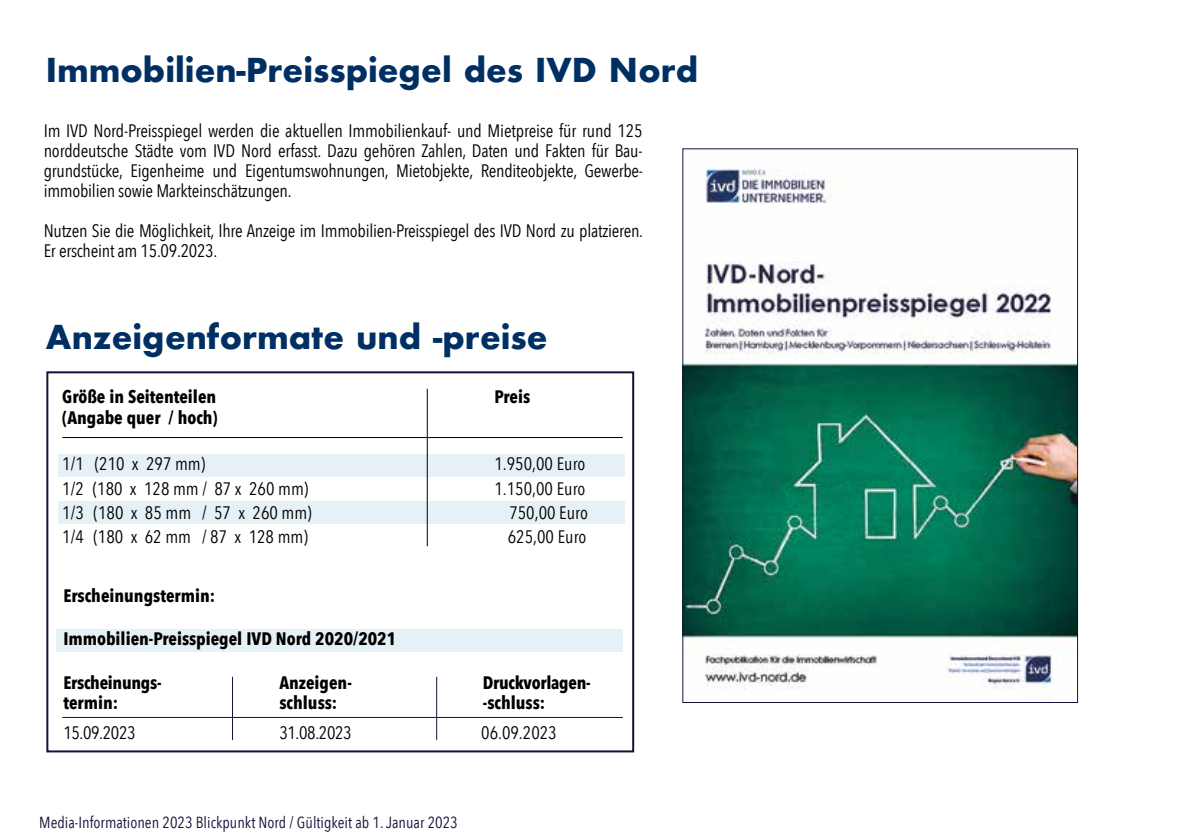
<style>
.page{position:relative;width:1191px;height:840px;background:#fff}
.page>*{position:absolute;margin:0;border:0;box-sizing:border-box;transform-origin:0 0}
.t1{font:700 32px "Futura";color:#003063}
.t2{font:18px/20px "Avenir Next Condensed";letter-spacing:-.015em;color:#000;text-align:justify}
.t3{font:700 18px "Avenir Next Condensed";color:#000}
.t4{font:16px "Avenir Next Condensed";color:#13123a}
</style>
<div class="page">
<img style="left:684px;top:168px;width:392px;height:521px">
<div style="left:46px;top:371px;width:588px;height:381px;background:#fff;border:2px solid #13123a"></div>
<div style="left:58px;top:454px;width:566px;height:22px;background:#e6f0f7"></div>
<div style="left:58px;top:501px;width:566px;height:23px;background:#e6f0f7"></div>
<div style="left:57px;top:629px;width:566px;height:22px;background:#e6f0f7"></div>
<hr style="left:62px;top:716px;width:561px;height:1px;background:#13123a">
<hr style="left:232px;top:676px;width:1px;height:63px;background:#13123a">
<hr style="left:436px;top:676px;width:1px;height:63px;background:#13123a">
<hr style="left:62px;top:437px;width:561px;height:1px;background:#000">
<hr style="left:427px;top:388px;width:1px;height:158px;background:#000">
<h1 class="t1" style="left:46px;top:47px;width:654px">Immobilien-Preisspiegel des IVD Nord</h1>
<p class="t2" style="left:44px;top:120px;width:601px">Im IVD Nord-Preisspiegel werden die aktuellen Immobilienkauf- und Mietpreise für rund 125 norddeutsche Städte vom IVD Nord erfasst. Dazu gehören Zahlen, Daten und Fakten für Bau&shy;grundstücke, Eigenheime und Eigentumswohnungen, Mietobjekte, Renditeobjekte, Gewerbe&shy;immobilien sowie Markteinschätzungen.</p>
<p class="t2" style="left:44px;top:220px;width:601px">Nutzen Sie die Möglichkeit, Ihre Anzeige im Immobilien-Preisspiegel des IVD Nord zu platzieren.<br>Er erscheint am 15.09.2023.</p>
<h1 class="t1" style="left:46px;top:313px;width:503px">Anzeigenformate und -preise</h1>
<p class="t3" style="left:62px;top:385px;width:155px">Größe in Seitenteilen</p>
<p class="t3" style="left:494px;top:385px;width:37px">Preis</p>
<p class="t3" style="left:62px;top:407px;width:157px">(Angabe quer / hoch)</p>
<p class="t2" style="left:62px;top:453px;width:144px">1/1 (210 x 297 mm)</p>
<p class="t2" style="left:494px;top:453px;width:92px">1.950,00 Euro</p>
<p class="t2" style="left:62px;top:477px;width:247px">1/2 (180 x 128 mm / 87 x 260 mm)</p>
<p class="t2" style="left:494px;top:477px;width:92px">1.150,00 Euro</p>
<p class="t2" style="left:62px;top:501px;width:251px">1/3 (180 x 85 mm / 57 x 260 mm)</p>
<p class="t2" style="left:509px;top:501px;width:80px">750,00 Euro</p>
<p class="t2" style="left:62px;top:525px;width:247px">1/4 (180 x 62 mm / 87 x 128 mm)</p>
<p class="t2" style="left:508px;top:525px;width:80px">625,00 Euro</p>
<p class="t3" style="left:63px;top:584px;width:153px">Erscheinungstermin:</p>
<p class="t3" style="left:63px;top:627px;width:334px">Immobilien-Preisspiegel IVD Nord 2020/2021</p>
<p class="t3" style="left:63px;top:670px;width:100px">Erscheinungs-</p>
<p class="t3" style="left:279px;top:670px;width:74px">Anzeigen-</p>
<p class="t3" style="left:483px;top:670px;width:109px">Druckvorlagen-</p>
<p class="t3" style="left:63px;top:690px;width:56px">termin:</p>
<p class="t3" style="left:279px;top:690px;width:59px">schluss:</p>
<p class="t3" style="left:483px;top:690px;width:64px">-schluss:</p>
<p class="t2" style="left:63px;top:721px;width:74px">15.09.2023</p>
<p class="t2" style="left:279px;top:721px;width:74px">31.08.2023</p>
<p class="t2" style="left:481px;top:721px;width:77px">06.09.2023</p>
<p class="t4" style="left:39px;top:808px;width:420px">Media-Informationen 2023 Blickpunkt Nord / Gültigkeit ab 1. Januar 2023</p>
</div>
